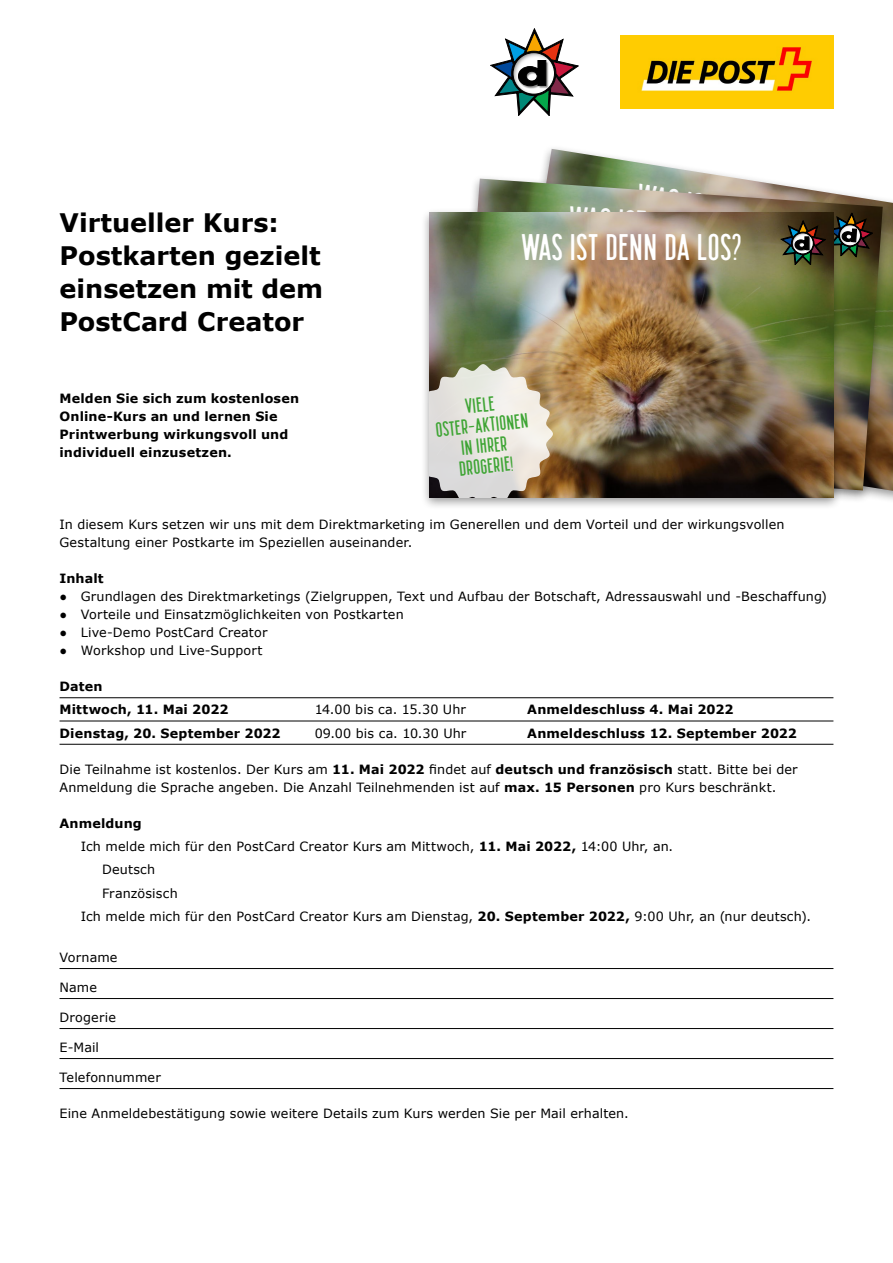
<style>
.page{position:relative;width:893px;height:1263px;background:#fff}
.page>*{position:absolute;margin:0;border:0;box-sizing:border-box;transform-origin:0 0}
.t1{font:37.05px "Mojito";color:#fff}
.t2{font:700 25.5px/33px "Verdana";color:#000;text-align:justify}
.t3{font:20.55px/20.5px "Mojito";color:#3fa535}
.t4{font:12.75px/18px "Verdana";letter-spacing:.01em;color:#000}
.t5{font:700 12.75px/18px "Verdana";letter-spacing:.01em;color:#000}
.s1{font-weight:700}
</style>
<div class="page">
<img style="left:542px;top:149px;width:351px;height:342px">
<div style="left:451px;top:174px;width:440px;height:329px;background:#000;opacity:.4"></div>
<img style="left:460px;top:179px;width:423px;height:311px">
<hr style="left:60px;top:697px;width:773px;height:1px;background:#000">
<hr style="left:60px;top:721px;width:773px;height:1px;background:#000">
<hr style="left:60px;top:744px;width:773px;height:1px;background:#000">
<hr style="left:60px;top:968px;width:773px;height:1px;background:#000">
<hr style="left:60px;top:998px;width:773px;height:1px;background:#000">
<hr style="left:60px;top:1028px;width:773px;height:1px;background:#000">
<hr style="left:60px;top:1058px;width:773px;height:1px;background:#000">
<hr style="left:60px;top:1088px;width:773px;height:1px;background:#000">
<svg style="left:490px;top:29px;width:88px;height:87px"></svg>
<img style="left:621px;top:35px;width:212px;height:74px">
<div style="left:420px;top:208px;width:423px;height:302px;background:#000;opacity:.4"></div>
<img style="left:429px;top:213px;width:404px;height:284px">
<img style="left:429px;top:306px;width:210px;height:191px">
<svg style="left:781px;top:213px;width:92px;height:52px;background:#413c29"></svg>
<h2 class="t2" style="left:60px;top:207px;width:221px">Virtueller Kurs:</h2>
<h1 class="t1" style="left:570px;top:199px;width:223px;rotate:4deg">WAS IST DENN DA LOS?</h1>
<h2 class="t2" style="left:60px;top:240px;width:265px">Postkarten gezielt einsetzen mit dem PostCard Creator</h2>
<h1 class="t1" style="left:521px;top:226px;width:223px">WAS IST DENN DA LOS?</h1>
<p class="t5" style="left:60px;top:390px;width:241px">Melden Sie sich zum kostenlosen<br>Online-Kurs an und lernen Sie<br>Printwerbung wirkungsvoll und individuell einzusetzen.</p>
<h3 class="t3" style="left:432px;top:399px;width:94px;text-align:center;rotate:-6deg">VIELE<br>OSTER-AKTIONEN<br>IN IHRER<br>DROGERIE!</h3>
<h3 class="t3" style="left:490px;top:405px;width:56px;rotate:-2deg">IN IHRER<br>DROGERIE!</h3>
<p class="t4" style="left:60px;top:516px;width:726px">In diesem Kurs setzen wir uns mit dem Direktmarketing im Generellen und dem Vorteil und der wirkungsvollen<br>Gestaltung einer Postkarte im Speziellen auseinander.</p>
<p class="t5" style="left:60px;top:570px;width:46px">Inhalt</p>
<p class="t4" style="left:60px;top:588px;width:769px">● Grundlagen des Direktmarketings (Zielgruppen, Text und Aufbau der Botschaft, Adressauswahl und -Beschaffung)</p>
<p class="t4" style="left:60px;top:606px;width:346px">● Vorteile und Einsatzmöglichkeiten von Postkarten</p>
<p class="t4" style="left:60px;top:624px;width:209px">● Live-Demo PostCard Creator</p>
<p class="t4" style="left:60px;top:642px;width:205px">● Workshop und Live-Support</p>
<p class="t5" style="left:60px;top:675px;width:170px;line-height:23.2px">Daten<br>Mittwoch, 11. Mai 2022</p>
<p class="t4" style="left:315px;top:701px;width:153px">14.00 bis ca. 15.30 Uhr</p>
<p class="t5" style="left:527px;top:701px;width:208px">Anmeldeschluss 4. Mai 2022</p>
<p class="t5" style="left:60px;top:724px;width:223px">Dienstag, 20. September 2022</p>
<p class="t4" style="left:315px;top:724px;width:153px">09.00 bis ca. 10.30 Uhr</p>
<p class="t5" style="left:527px;top:724px;width:271px">Anmeldeschluss 12. September 2022</p>
<p class="t4" style="left:60px;top:760px;width:740px">Die Teilnahme ist kostenlos. Der Kurs am <span class="s1">11. Mai 2022</span> findet auf <span class="s1">deutsch und französisch</span> statt. Bitte bei der<br>Anmeldung die Sprache angeben. Die Anzahl Teilnehmenden ist auf <span class="s1">max. 15 Personen</span> pro Kurs beschränkt.</p>
<p class="t5" style="left:60px;top:814px;width:84px">Anmeldung</p>
<p class="t4" style="left:81px;top:837px;width:594px">Ich melde mich für den PostCard Creator Kurs am Mittwoch, <span class="s1">11. Mai 2022,</span> 14:00 Uhr, an.</p>
<p class="t4" style="left:102px;top:861px;width:55px">Deutsch</p>
<p class="t4" style="left:102px;top:884px;width:77px">Französisch</p>
<p class="t4" style="left:81px;top:907px;width:732px">Ich melde mich für den PostCard Creator Kurs am Dienstag, <span class="s1">20. September 2022,</span> 9:00 Uhr, an (nur deutsch).</p>
<p class="t4" style="left:60px;top:948px;width:59px">Vorname</p>
<p class="t4" style="left:60px;top:978px;width:39px">Name</p>
<p class="t4" style="left:60px;top:1008px;width:58px">Drogerie</p>
<p class="t4" style="left:60px;top:1038px;width:41px">E-Mail</p>
<p class="t4" style="left:60px;top:1068px;width:103px">Telefonnummer</p>
<p class="t4" style="left:60px;top:1104px;width:571px">Eine Anmeldebestätigung sowie weitere Details zum Kurs werden Sie per Mail erhalten.</p>
</div>
